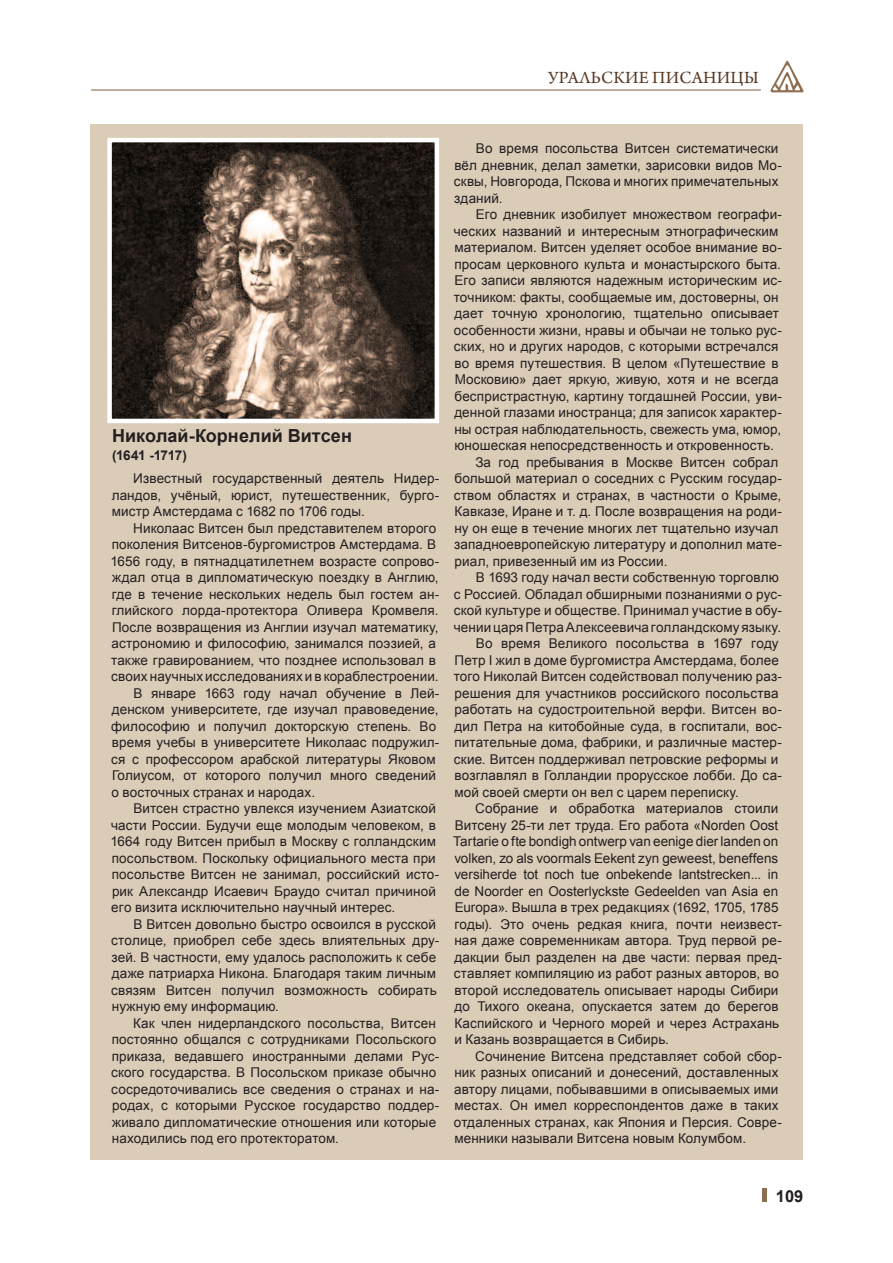
<style>
.page{position:relative;width:893px;height:1263px;background:#fff}
.page>*{position:absolute;margin:0;border:0;box-sizing:border-box;transform-origin:0 0}
.параграф_заголовка_а{font:700 18px "Arial";letter-spacing:.005em;color:#231f20}
.t1{font:18px "Arno Pro";letter-spacing:.015em;color:#56361f}
.t2{font:700 16.5px "Arial";color:#231f20}
.параграф_основной_вк{font:13.5px/16.5px "Arial";letter-spacing:.01em;color:#231f20}
.параграф_заголовка_а-2{font:700 13.5px "Arial";letter-spacing:-.03em;color:#231f20}
</style>
<div class="page">
<div style="left:762px;top:1188px;width:5px;height:14px;background:#8e6e50"></div>
<img style="left:770px;top:60px;width:34px;height:33px">
<hr style="left:91px;top:89px;width:670px;height:2px;background:#8e6e50">
<div style="left:91px;top:124px;width:712px;height:1036px;background:#dbccb8"></div>
<img style="left:112px;top:143px;width:322px;height:275px">
<div style="left:107px;top:138px;width:332px;height:285px;border:4px solid #fff"></div>
<h1 class="t1" style="left:548px;top:67px;width:212px">УРАЛЬСКИЕ ПИСАНИЦЫ</h1>
<p class="параграф_заголовка_а" style="left:112px;top:424px;width:241px">Николай-Корнелий Витсен</p>
<p class="параграф_заголовка_а-2" style="left:112px;top:446px;width:76px">(1641 -1717)</p>
<p class="параграф_основной_вк" style="left:112px;top:470px;width:329px;text-align:justify;text-indent:22px">Известный государственный деятель Нидер&shy;ландов, учёный, юрист, путешественник, бурго&shy;мистр Амстердама с 1682 по 1706 годы.</p>
<p class="параграф_основной_вк" style="left:110px;top:520px;width:331px;text-indent:23px">Николаас Витсен был представителем второго поколения Витсенов-бургомистров Амстердама. В 1656 году, в пятнадцатилетнем возрасте сопрово&shy;ждал отца в дипломатическую поездку в Англию, где в течение нескольких недель был гостем ан&shy;глийского лорда-протектора Оливера Кромвеля.<br>После возвращения из Англии изучал математику, астрономию и философию, занимался поэзией, а также гравированием, что позднее использовал в своих научных исследованиях и в кораблестроении.</p>
<p class="параграф_основной_вк" style="left:111px;top:685px;width:330px;text-indent:22px">В январе 1663 году начал обучение в Лей&shy;денском университете, где изучал правоведение, философию и получил докторскую степень. Во время учебы в университете Николаас подружил&shy;ся с профессором арабской литературы Яковом Голиусом, от которого получил много сведений о восточных странах и народах.</p>
<p class="параграф_основной_вк" style="left:110px;top:800px;width:331px;text-indent:23px">Витсен страстно увлекся изучением Азиатской части России. Будучи еще молодым человеком, в 1664 году Витсен прибыл в Москву с голландским посольством. Поскольку официального места при посольстве Витсен не занимал, российский исто&shy;рик Александр Исаевич Браудо считал причиной его визита исключительно научный интерес.</p>
<p class="параграф_основной_вк" style="left:111px;top:916px;width:330px;text-indent:22px">В Витсен довольно быстро освоился в русской столице, приобрел себе здесь влиятельных дру&shy;зей. В частности, ему удалось расположить к себе даже патриарха Никона. Благодаря таким личным связям Витсен получил возможность собирать нужную ему информацию.</p>
<p class="параграф_основной_вк" style="left:111px;top:1015px;width:330px;text-indent:22px">Как член нидерландского посольства, Витсен постоянно общался с сотрудниками Посольского приказа, ведавшего иностранными делами Рус&shy;ского государства. В Посольском приказе обычно сосредоточивались все сведения о странах и на&shy;родах, с которыми Русское государство поддер&shy;живало дипломатические отношения или которые находились под его протекторатом.</p>
<p class="параграф_основной_вк" style="left:454px;top:140px;width:330px;text-indent:22px">Во время посольства Витсен систематически вёл дневник, делал заметки, зарисовки видов Мо&shy;сквы, Новгорода, Пскова и многих примечательных зданий.</p>
<p class="параграф_основной_вк" style="left:454px;top:206px;width:330px;text-indent:22px">Его дневник изобилует множеством географи&shy;ческих названий и интересным этнографическим материалом. Витсен уделяет особое внимание во&shy;просам церковного культа и монастырского быта.<br>Его записи являются надежным историческим ис&shy;точником: факты, сообщаемые им, достоверны, он дает точную хронологию, тщательно описывает особенности жизни, нравы и обычаи не только рус&shy;ских, но и других народов, с которыми встречался во время путешествия. В целом «Путешествие в Московию» дает яркую, живую, хотя и не всегда беспристрастную, картину тогдашней России, уви&shy;денной глазами иностранца; для записок характер&shy;ны острая наблюдательность, свежесть ума, юмор, юношеская непосредственность и откровенность.</p>
<p class="параграф_основной_вк" style="left:454px;top:454px;width:330px;text-indent:21px">За год пребывания в Москве Витсен собрал большой материал о соседних с Русским государ&shy;ством областях и странах, в частности о Крыме, Кавказе, Иране и т. д. После возвращения на роди&shy;ну он еще в течение многих лет тщательно изучал западноевропейскую литературу и дополнил мате&shy;риал, привезенный им из России.</p>
<p class="параграф_основной_вк" style="left:454px;top:569px;width:330px;text-indent:22px">В 1693 году начал вести собственную торговлю с Россией. Обладал обширными познаниями о рус&shy;ской культуре и обществе. Принимал участие в обу&shy;чении царя Петра Алексеевича голландскому языку.</p>
<p class="параграф_основной_вк" style="left:454px;top:635px;width:330px;text-indent:22px">Во время Великого посольства в 1697 году Петр I жил в доме бургомистра Амстердама, более того Николай Витсен содействовал получению раз&shy;решения для участников российского посольства работать на судостроительной верфи. Витсен во&shy;дил Петра на китобойные суда, в госпитали, вос&shy;питательные дома, фабрики, и различные мастер&shy;ские. Витсен поддерживал петровские реформы и возглавлял в Голландии прорусское лобби. До са&shy;мой своей смерти он вел с царем переписку.</p>
<p class="параграф_основной_вк" style="left:453px;top:800px;width:330px;text-indent:22px">Собрание и обработка материалов стоили Витсену 25-ти лет труда. Его работа «Norden Oost Tartarie o fte bondigh ontwerp van eenige dier landen on volken, zo als voormals Eekent zyn geweest, beneffens versiherde tot noch tue onbekende lantstrecken... in de Noorder en Oosterlyckste Gedeelden van Asia en Europa». Вышла в трех редакциях (1692, 1705, 1785 годы). Это очень редкая книга, почти неизвест&shy;ная даже современникам автора. Труд первой ре&shy;дакции был разделен на две части: первая пред&shy;ставляет компиляцию из работ разных авторов, во второй исследователь описывает народы Сибири до Тихого океана, опускается затем до берегов Каспийского и Черного морей и через Астрахань и Казань возвращается в Сибирь.</p>
<p class="параграф_основной_вк" style="left:454px;top:1048px;width:330px;text-indent:21px">Сочинение Витсена представляет собой сбор&shy;ник разных описаний и донесений, доставленных автору лицами, побывавшими в описываемых ими местах. Он имел корреспондентов даже в таких отдаленных странах, как Япония и Персия. Совре&shy;менники называли Витсена новым Колумбом.</p>
<p class="t2" style="left:776px;top:1185px;width:29px">109</p>
</div>
